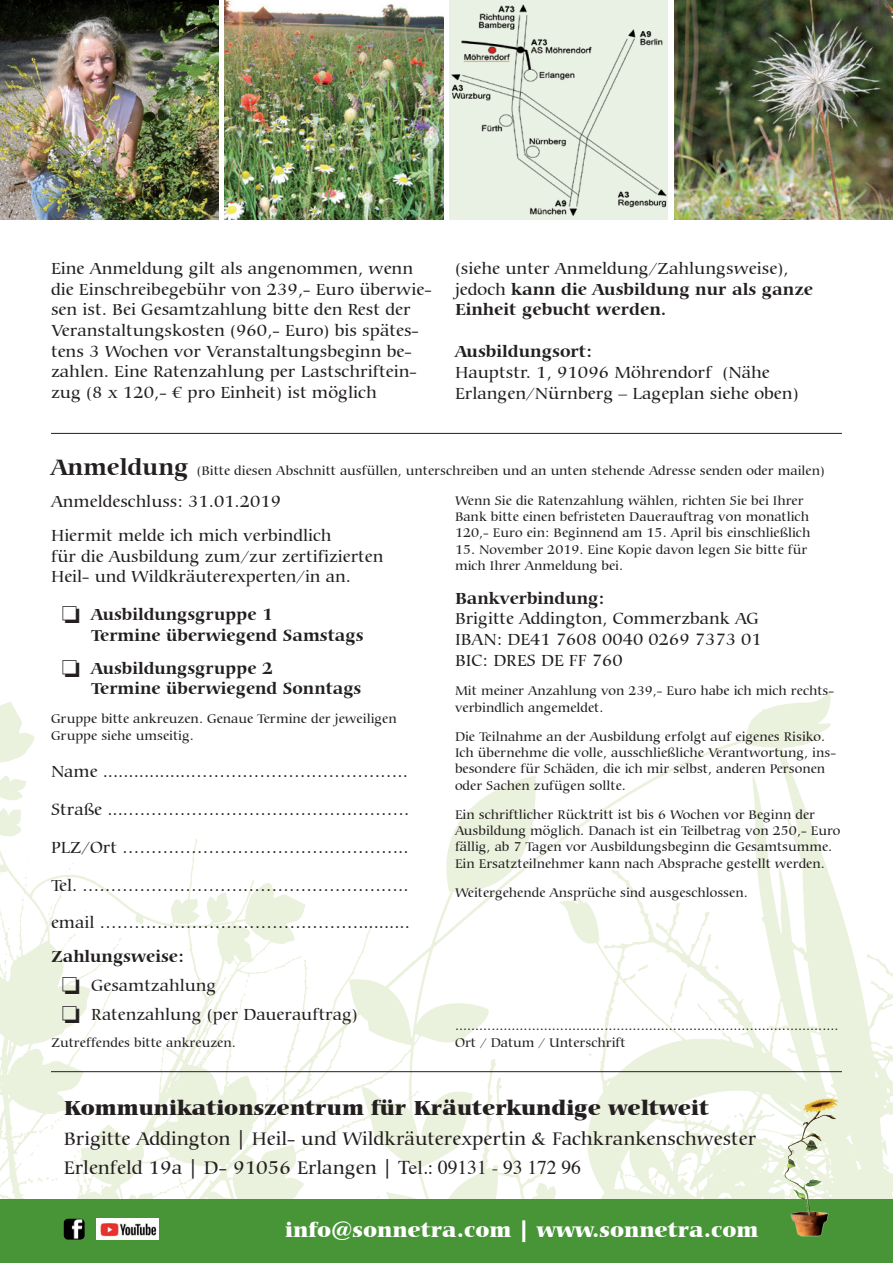
<style>
.page{position:relative;width:893px;height:1263px;background:#fff}
.page>*{position:absolute;margin:0;border:0;box-sizing:border-box;transform-origin:0 0}
.t1{font:900 21.75px "Carmina BT";color:#231f20}
.t2{font:900 21.75px "Carmina BT";color:#fff}
.t3{font:500 19.5px "Carmina BT";color:#231f20}
.Fließtext{font:500 17.25px/20.7px "Carmina BT";color:#231f20}
.Fließtext-2{font:700 17.25px/20.7px "Carmina BT";color:#231f20}
.Fließtext-3{font:500 13.5px/16.4px "Carmina BT";color:#231f20}
.s1{font-weight:500}
.s2{font-weight:700}
.s3{font-weight:700;font-size:24px}
.s4{font-family:"Times";font-weight:400}
</style>
<div class="page">
<img style="left:0;top:691px;width:893px;height:508px">
<div style="left:0;top:1199px;width:893px;height:64px;background:#479536"></div>
<img style="left:802px;top:1098px;width:25px;height:32px">
<img style="left:674px;top:0;width:219px;height:219px">
<img style="left:449px;top:0;width:219px;height:219px">
<img style="left:225px;top:0;width:219px;height:219px">
<img style="left:0;top:0;width:219px;height:219px">
<hr style="left:51px;top:433px;width:791px;height:1px;background:#231f20">
<hr style="left:51px;top:1071px;width:791px;height:1px;background:#231f20">
<img style="left:64px;top:1219px;width:21px;height:20px">
<img style="left:97px;top:1219px;width:61px;height:20px">
<p class="Fließtext" style="left:51px;top:258px;width:382px">Eine Anmeldung gilt als angenommen, wenn die Einschreibegebühr von 239,- Euro überwie&shy;sen ist. Bei Gesamtzahlung bitte den Rest der Veranstaltungskosten (960,- Euro) bis spätes&shy;tens 3 Wochen vor Veranstaltungsbeginn be&shy;zahlen. Eine Ratenzahlung per Lastschriftein&shy;zug (8 x 120,- € pro Einheit) ist möglich</p>
<p class="Fließtext-2" style="left:455px;top:258px;width:360px"><span class="s1">(siehe unter Anmeldung/Zahlungsweise), jedoch</span> kann die Ausbildung nur als ganze<br>Einheit gebucht werden.</p>
<p class="Fließtext" style="left:455px;top:342px;width:345px"><span class="s2">Ausbildungsort:<br></span>Hauptstr. 1, 91096 Möhrendorf (Nähe<br>Erlangen/Nürnberg – Lageplan siehe oben)</p>
<p class="Fließtext-3" style="left:51px;top:462px;width:775px"><span class="s3">Anmeldung</span> (Bitte diesen Abschnitt ausfüllen, unterschreiben und an unten stehende Adresse senden oder mailen)</p>
<p class="Fließtext" style="left:51px;top:492px;width:231px">Anmeldeschluss: 31.01.2019</p>
<p class="Fließtext" style="left:51px;top:525px;width:334px">Hiermit melde ich mich verbindlich<br>für die Ausbildung zum/zur zertifizierten<br>Heil- und Wildkräuterexperten/in an.</p>
<p class="Fließtext-2" style="left:91px;top:604px;width:274px;text-indent:-29px">❏ Ausbildungsgruppe 1<br>Termine überwiegend Samstags</p>
<p class="Fließtext-2" style="left:91px;top:658px;width:272px;text-indent:-29px">❏ Ausbildungsgruppe 2<br>Termine überwiegend Sonntags</p>
<p class="Fließtext-3" style="left:51px;top:711px;width:347px">Gruppe bitte ankreuzen. Genaue Termine der jeweiligen<br>Gruppe siehe umseitig.</p>
<p class="Fließtext" style="left:51px;top:762px;width:358px">Name .................………………………………..</p>
<p class="Fließtext" style="left:51px;top:799px;width:360px">Straße ....………………………………………….</p>
<p class="Fließtext" style="left:51px;top:837px;width:359px">PLZ/Ort …………………………………………..</p>
<p class="Fließtext" style="left:51px;top:875px;width:359px">Tel. .………………………………………………..</p>
<p class="Fließtext" style="left:51px;top:913px;width:360px">email ………………………………………..........</p>
<p class="Fließtext-2" style="left:62px;top:942px;width:156px;line-height:28.8px;text-indent:-11px">Zahlungsweise:<br>❏ <span class="s1">Gesamtzahlung</span></p>
<p class="Fließtext" style="left:62px;top:1004px;width:297px">❏ Ratenzahlung (per Dauerauftrag)</p>
<p class="Fließtext-3" style="left:51px;top:1034px;width:186px">Zutreffendes bitte ankreuzen.</p>
<p class="Fließtext-3" style="left:455px;top:492px;width:357px">Wenn Sie die Ratenzahlung wählen, richten Sie bei Ihrer<br>Bank bitte einen befristeten Dauerauftrag von monatlich<br>120,- Euro ein: Beginnend am 15. April bis einschließlich</p>
<p class="Fließtext-3" style="left:455px;top:541px;width:354px">15. November 2019. Eine Kopie davon legen Sie bitte für mich Ihrer Anmeldung bei.</p>
<p class="Fließtext" style="left:455px;top:588px;width:308px"><span class="s2">Bankverbindung:<br></span>Brigitte Addington, Commerzbank AG<br>IBAN: DE41 7608 0040 0269 7373 01<br>BIC: DRES DE FF 760</p>
<p class="Fließtext-3" style="left:455px;top:683px;width:381px">Mit meiner Anzahlung von 239,- Euro habe ich mich rechts&shy;verbindlich angemeldet.</p>
<p class="Fließtext-3" style="left:455px;top:728px;width:383px">Die Teilnahme an der Ausbildung erfolgt auf eigenes Risiko.<br>Ich übernehme die volle, ausschließliche Verantwortung, ins&shy;besondere für Schäden, die ich mir selbst, anderen Personen oder Sachen zufügen sollte.</p>
<p class="Fließtext-3" style="left:455px;top:806px;width:387px">Ein schriftlicher Rücktritt ist bis 6 Wochen vor Beginn der Ausbildung möglich. Danach ist ein Teilbetrag von 250,- Euro fällig, ab 7 Tagen vor Ausbildungsbeginn die Gesamtsumme.<br>Ein Ersatzteilnehmer kann nach Absprache gestellt werden.</p>
<p class="Fließtext-3" style="left:455px;top:884px;width:294px">Weitergehende Ansprüche sind ausgeschlossen.</p>
<p class="Fließtext-3" style="left:455px;top:1018px;width:385px">...............................................................................................</p>
<p class="Fließtext-3" style="left:455px;top:1034px;width:172px">Ort / Datum / Unterschrift</p>
<p class="t1" style="left:64px;top:1095px;width:647px">Kommunikationszentrum für Kräuterkundige weltweit</p>
<p class="t3" style="left:64px;top:1127px;width:694px">Brigitte Addington | Heil- und Wildkräuterexpertin &amp; Fachkrankenschwester</p>
<p class="t3" style="left:64px;top:1157px;width:519px">Erlenfeld 19a | D- 91056 Erlangen | <span class="s4">Tel.: 09131 - 93 172 96</span></p>
<p class="t2" style="left:285px;top:1217px;width:475px">info@sonnetra.com | www.sonnetra.com</p>
</div>
